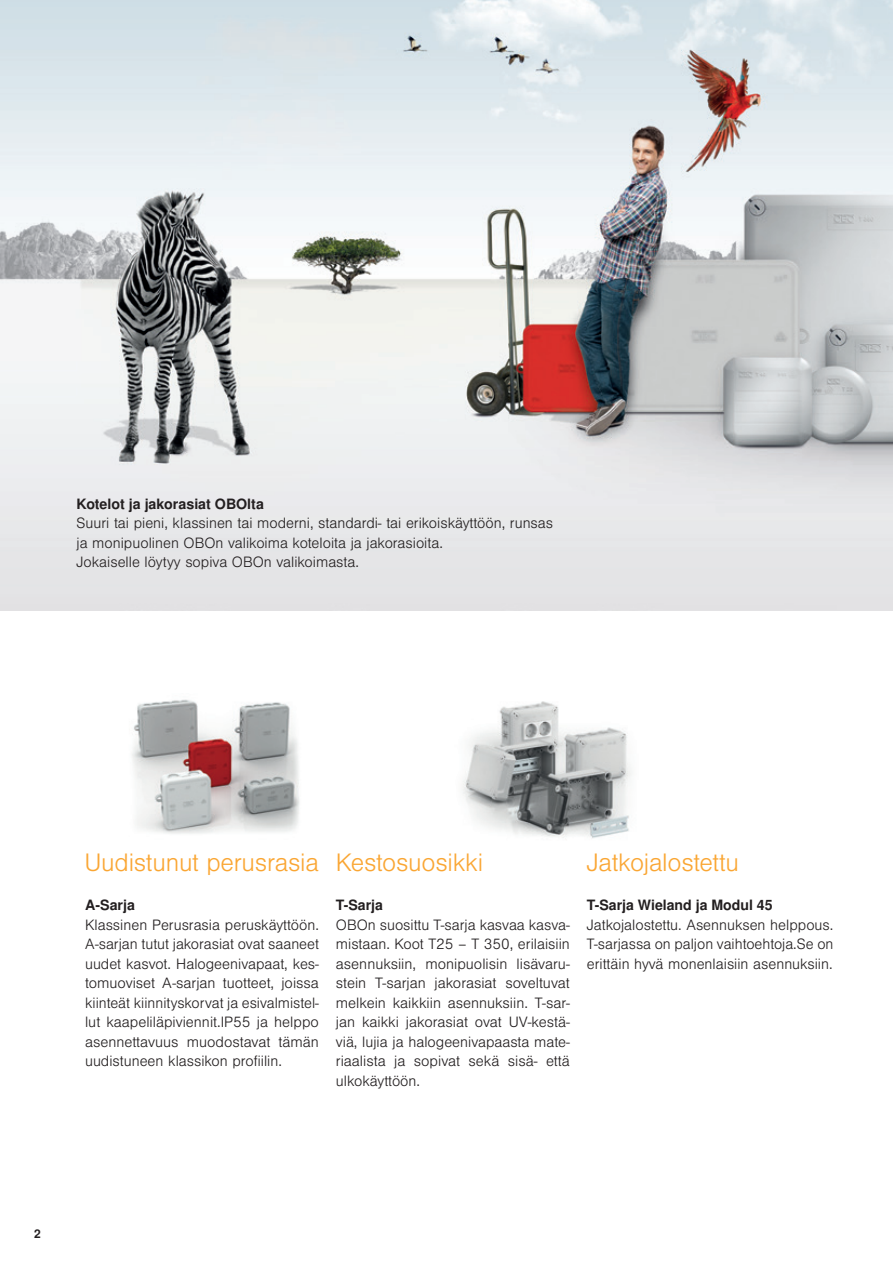
<style>
.page{position:relative;width:893px;height:1263px;background:#fff}
.page>*{position:absolute;margin:0;border:0;box-sizing:border-box;transform-origin:0 0}
.t1{font:300 24px "Nimbus San LOT";letter-spacing:-.01em;color:#faa633}
.t2{font:300 14.25px/19.5px "Nimbus San LOT";color:#231f20;text-align:justify}
.t3{font:700 14.25px "Nimbus San LOT";color:#231f20}
.t4{font:700 12px "Nimbus San LOT";color:#231f20}
</style>
<div class="page">
<img style="left:0;top:0;width:893px;height:610px">
<img style="left:132px;top:699px;width:168px;height:135px">
<img style="left:462px;top:701px;width:169px;height:138px">
<p class="t3" style="left:77px;top:495px;width:189px">Kotelot ja jakorasiat OBOlta</p>
<p class="t2" style="left:77px;top:514px;width:478px;text-align:left">Suuri tai pieni, klassinen tai moderni, standardi- tai erikoiskäyttöön, runsas ja monipuolinen OBOn valikoima koteloita ja jakorasioita.<br>Jokaiselle löytyy sopiva OBOn valikoimasta.</p>
<h1 class="t1" style="left:84px;top:848px;width:236px">Uudistunut perusrasia</h1>
<p class="t3" style="left:85px;top:897px;width:51px">A-Sarja</p>
<p class="t2" style="left:85px;top:915px;width:235px">Klassinen Perusrasia peruskäyttöön.<br>A-sarjan tutut jakorasiat ovat saaneet uudet kasvot. Halogeenivapaat, kes&shy;tomuoviset A-sarjan tuotteet, joissa kiinteät kiinnityskorvat ja esivalmistel&shy;lut kaapeliläpiviennit.IP55 ja helppo asennettavuus muodostavat tämän uudistuneen klassikon profiilin.</p>
<h1 class="t1" style="left:336px;top:848px;width:149px">Kestosuosikki</h1>
<h1 class="t1" style="left:587px;top:848px;width:154px">Jatkojalostettu</h1>
<p class="t3" style="left:336px;top:897px;width:49px">T-Sarja</p>
<p class="t2" style="left:336px;top:915px;width:235px">OBOn suosittu T-sarja kasvaa kasva&shy;mistaan. Koot T25 – T 350, erilaisiin asennuksiin, monipuolisin lisävaru&shy;stein T-sarjan jakorasiat soveltuvat melkein kaikkiin asennuksiin. T-sar&shy;jan kaikki jakorasiat ovat UV-kestä&shy;viä, lujia ja halogeenivapaasta mate&shy;riaalista ja sopivat sekä sisä- että ulkokäyttöön.</p>
<p class="t3" style="left:587px;top:897px;width:187px">T-Sarja Wieland ja Modul 45</p>
<p class="t2" style="left:587px;top:915px;width:248px">Jatkojalostettu. Asennuksen helppous.<br>T-sarjassa on paljon vaihtoehtoja.Se on erittäin hyvä monenlaisiin asennuksiin.</p>
<p class="t4" style="left:34px;top:1226px;width:8px">2</p>
</div>
